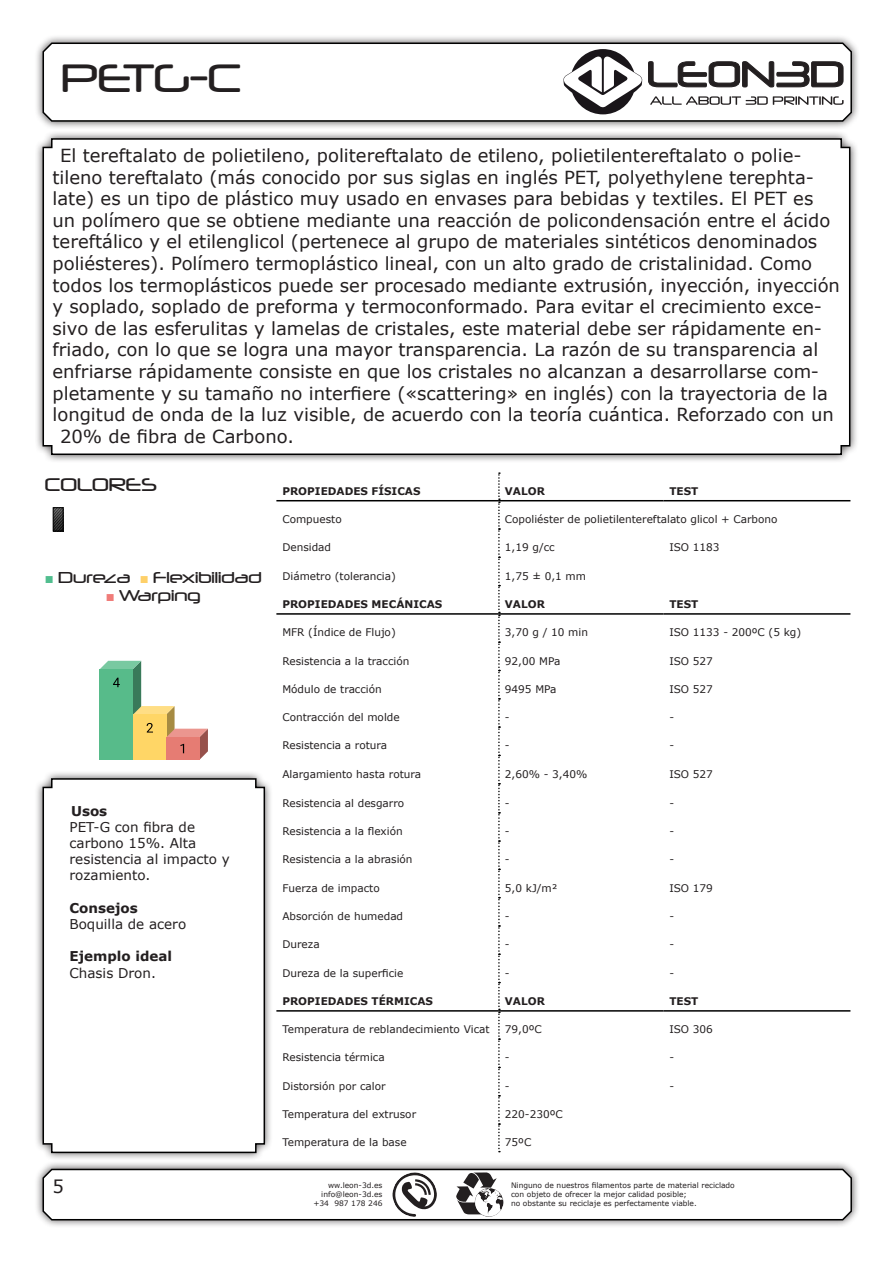
<style>
.page{position:relative;width:893px;height:1263px;background:#fff}
.page>*{position:absolute;margin:0;border:0;box-sizing:border-box;transform-origin:0 0}
.TÍTULO{font:37.5px "LEON3 D";color:#231f20}
.TEXTO_GRANDE{font:18px "Verdana";color:#231f20}
.t1{font:17.4px "LEON3 D";color:#231f20}
.t2{font:15px "LEON3 D";color:#231f20}
.TEXTO_NORMAL{font:13.5px/16.2px "Verdana";color:#231f20}
.TEXTO_NORMAL-2{font:700 13.5px "Verdana";color:#231f20}
.t3{font:10.5px "Verdana";color:#231f20}
.t4{font:700 10.5px "Verdana";color:#231f20}
.TEXTO_PEQUEÑO{font:7.5px/9px "Verdana";color:#231f20;text-align:right}
.s1{font-family:"Arial Narrow";color:#51be8f}
.s2{font-family:"Arial Narrow";color:#fed069}
.s3{font-family:"Arial Narrow";color:#f07c79}
</style>
<div class="page">
<div style="left:34px;top:34px;width:826px;height:96px;background:#231f20;opacity:.75"></div>
<svg style="left:42px;top:41px;width:811px;height:81px"></svg>
<img style="left:55px;top:509px;width:6px;height:20px">
<div style="left:53px;top:507px;width:10px;height:24px;border:1px solid #000"></div>
<div style="left:34px;top:130px;width:825px;height:333px;background:#231f20;opacity:.75"></div>
<svg style="left:42px;top:137px;width:809px;height:319px"></svg>
<svg style="left:100px;top:661px;width:108px;height:99px"></svg>
<div style="left:34px;top:770px;width:239px;height:391px;background:#231f20;opacity:.75"></div>
<svg style="left:42px;top:777px;width:224px;height:377px"></svg>
<div style="left:34px;top:1160px;width:826px;height:68px;background:#231f20;opacity:.75"></div>
<hr style="left:499px;top:500px;width:164px;height:1px;background:#000">
<hr style="left:663px;top:500px;width:187px;height:1px;background:#000">
<hr style="left:499px;top:613px;width:164px;height:2px;background:#000">
<hr style="left:663px;top:613px;width:187px;height:2px;background:#000">
<hr style="left:499px;top:1010px;width:164px;height:2px;background:#000">
<hr style="left:663px;top:1010px;width:187px;height:2px;background:#000">
<svg style="left:498px;top:472px;width:2px;height:680px"></svg>
<hr style="left:276px;top:500px;width:223px;height:1px;background:#000">
<hr style="left:276px;top:613px;width:223px;height:2px;background:#000">
<hr style="left:276px;top:1010px;width:223px;height:2px;background:#000">
<svg style="left:42px;top:1167px;width:811px;height:54px"></svg>
<svg style="left:563px;top:49px;width:79px;height:65px"></svg>
<svg style="left:648px;top:61px;width:195px;height:26px"></svg>
<svg style="left:650px;top:96px;width:194px;height:9px"></svg>
<p class="TÍTULO" style="left:61px;top:55px;width:182px">PETG-C</p>
<p class="TEXTO_GRANDE" style="left:60px;top:143px;width:743px">El tereftalato de polietileno, politereftalato de etileno, polietilentereftalato o polie-</p>
<p class="TEXTO_GRANDE" style="left:53px;top:165px;width:763px">tileno tereftalato (más conocido por sus siglas en inglés PET, polyethylene terephta-</p>
<p class="TEXTO_GRANDE" style="left:53px;top:186px;width:762px">late) es un tipo de plástico muy usado en envases para bebidas y textiles. El PET es</p>
<p class="TEXTO_GRANDE" style="left:53px;top:208px;width:779px">un polímero que se obtiene mediante una reacción de policondensación entre el ácido</p>
<p class="TEXTO_GRANDE" style="left:53px;top:229px;width:766px">tereftálico y el etilenglicol (pertenece al grupo de materiales sintéticos denominados</p>
<p class="TEXTO_GRANDE" style="left:53px;top:251px;width:761px">poliésteres). Polímero termoplástico lineal, con un alto grado de cristalinidad. Como</p>
<p class="TEXTO_GRANDE" style="left:53px;top:273px;width:789px">todos los termoplásticos puede ser procesado mediante extrusión, inyección, inyección</p>
<p class="TEXTO_GRANDE" style="left:53px;top:294px;width:771px">y soplado, soplado de preforma y termoconformado. Para evitar el crecimiento exce-</p>
<p class="TEXTO_GRANDE" style="left:53px;top:316px;width:771px">sivo de las esferulitas y lamelas de cristales, este material debe ser rápidamente en-</p>
<p class="TEXTO_GRANDE" style="left:53px;top:337px;width:767px">friado, con lo que se logra una mayor transparencia. La razón de su transparencia al</p>
<p class="TEXTO_GRANDE" style="left:53px;top:359px;width:768px">enfriarse rápidamente consiste en que los cristales no alcanzan a desarrollarse com-</p>
<p class="TEXTO_GRANDE" style="left:53px;top:381px;width:777px">pletamente y su tamaño no interfiere («scattering» en inglés) con la trayectoria de la</p>
<p class="TEXTO_GRANDE" style="left:53px;top:402px;width:783px">longitud de onda de la luz visible, de acuerdo con la teoría cuántica. Reforzado con un</p>
<p class="TEXTO_GRANDE" style="left:60px;top:424px;width:235px">20% de fibra de Carbono.</p>
<p class="t1" style="left:45px;top:474px;width:113px">COLORES</p>
<p class="t2" style="left:46px;top:568px;width:217px"><span class="s1">■</span> Dureza <span class="s2">■</span> Flexibilidad</p>
<p class="t2" style="left:107px;top:586px;width:95px"><span class="s3">■</span> Warping</p>
<p class="TEXTO_NORMAL-2" style="left:71px;top:801px;width:38px">Usos</p>
<p class="TEXTO_NORMAL" style="left:70px;top:818px;width:162px">PET-G con fibra de carbono 15%. Alta resistencia al impacto y rozamiento.</p>
<p class="TEXTO_NORMAL-2" style="left:70px;top:898px;width:70px">Consejos</p>
<p class="TEXTO_NORMAL" style="left:70px;top:916px;width:118px">Boquilla de acero</p>
<p class="TEXTO_NORMAL-2" style="left:70px;top:947px;width:104px">Ejemplo ideal</p>
<p class="TEXTO_NORMAL" style="left:70px;top:964px;width:88px">Chasis Dron.</p>
<p class="TEXTO_GRANDE" style="left:53px;top:1174px;width:13px">5</p>
<p class="t4" style="left:282px;top:483px;width:140px">PROPIEDADES FÍSICAS</p>
<p class="t4" style="left:505px;top:483px;width:41px">VALOR</p>
<p class="t4" style="left:669px;top:483px;width:30px">TEST</p>
<p class="t3" style="left:282px;top:512px;width:61px">Compuesto</p>
<p class="t3" style="left:505px;top:512px;width:274px">Copoliéster de polietilentereftalato glicol + Carbono</p>
<p class="t3" style="left:282px;top:540px;width:50px">Densidad</p>
<p class="t3" style="left:505px;top:540px;width:51px">1,19 g/cc</p>
<p class="t3" style="left:669px;top:540px;width:52px">ISO 1183</p>
<p class="t3" style="left:282px;top:569px;width:115px">Diámetro (tolerancia)</p>
<p class="t3" style="left:505px;top:569px;width:83px">1,75 ± 0,1 mm</p>
<p class="t4" style="left:282px;top:597px;width:161px">PROPIEDADES MECÁNICAS</p>
<p class="t4" style="left:505px;top:597px;width:41px">VALOR</p>
<p class="t4" style="left:669px;top:597px;width:30px">TEST</p>
<p class="t3" style="left:282px;top:625px;width:115px">MFR (Índice de Flujo)</p>
<p class="t3" style="left:505px;top:625px;width:85px">3,70 g / 10 min</p>
<p class="t3" style="left:669px;top:625px;width:133px">ISO 1133 - 200ºC (5 kg)</p>
<p class="t3" style="left:282px;top:653px;width:128px">Resistencia a la tracción</p>
<p class="t3" style="left:505px;top:653px;width:57px">92,00 MPa</p>
<p class="t3" style="left:669px;top:653px;width:45px">ISO 527</p>
<p class="t3" style="left:282px;top:682px;width:101px">Módulo de tracción</p>
<p class="t3" style="left:505px;top:682px;width:53px">9495 MPa</p>
<p class="t3" style="left:669px;top:682px;width:45px">ISO 527</p>
<p class="t3" style="left:282px;top:710px;width:119px">Contracción del molde</p>
<p class="t3" style="left:505px;top:710px;width:6px">-</p>
<p class="t3" style="left:669px;top:710px;width:6px">-</p>
<p class="t3" style="left:282px;top:738px;width:106px">Resistencia a rotura</p>
<p class="t3" style="left:505px;top:738px;width:6px">-</p>
<p class="t3" style="left:669px;top:738px;width:6px">-</p>
<p class="t3" style="left:282px;top:767px;width:140px">Alargamiento hasta rotura</p>
<p class="t3" style="left:505px;top:767px;width:84px">2,60% - 3,40%</p>
<p class="t3" style="left:669px;top:767px;width:45px">ISO 527</p>
<p class="t3" style="left:282px;top:796px;width:123px">Resistencia al desgarro</p>
<p class="t3" style="left:505px;top:796px;width:6px">-</p>
<p class="t3" style="left:669px;top:796px;width:6px">-</p>
<p class="t3" style="left:282px;top:824px;width:122px">Resistencia a la flexión</p>
<p class="t3" style="left:505px;top:824px;width:6px">-</p>
<p class="t3" style="left:669px;top:824px;width:6px">-</p>
<p class="t3" style="left:282px;top:852px;width:132px">Resistencia a la abrasión</p>
<p class="t3" style="left:505px;top:852px;width:6px">-</p>
<p class="t3" style="left:669px;top:852px;width:6px">-</p>
<p class="t3" style="left:282px;top:881px;width:99px">Fuerza de impacto</p>
<p class="t3" style="left:505px;top:881px;width:54px">5,0 kJ/m²</p>
<p class="t3" style="left:669px;top:881px;width:45px">ISO 179</p>
<p class="t3" style="left:282px;top:909px;width:122px">Absorción de humedad</p>
<p class="t3" style="left:505px;top:909px;width:6px">-</p>
<p class="t3" style="left:669px;top:909px;width:6px">-</p>
<p class="t3" style="left:282px;top:937px;width:39px">Dureza</p>
<p class="t3" style="left:505px;top:937px;width:6px">-</p>
<p class="t3" style="left:669px;top:937px;width:6px">-</p>
<p class="t3" style="left:282px;top:965px;width:122px">Dureza de la superficie</p>
<p class="t3" style="left:505px;top:965px;width:6px">-</p>
<p class="t3" style="left:669px;top:965px;width:6px">-</p>
<p class="t4" style="left:282px;top:994px;width:152px">PROPIEDADES TÉRMICAS</p>
<p class="t4" style="left:505px;top:994px;width:41px">VALOR</p>
<p class="t4" style="left:669px;top:994px;width:30px">TEST</p>
<p class="t3" style="left:282px;top:1022px;width:209px">Temperatura de reblandecimiento Vicat</p>
<p class="t3" style="left:505px;top:1022px;width:38px">79,0ºC</p>
<p class="t3" style="left:669px;top:1022px;width:45px">ISO 306</p>
<p class="t3" style="left:282px;top:1050px;width:104px">Resistencia térmica</p>
<p class="t3" style="left:505px;top:1050px;width:6px">-</p>
<p class="t3" style="left:669px;top:1050px;width:6px">-</p>
<p class="t3" style="left:282px;top:1079px;width:105px">Distorsión por calor</p>
<p class="t3" style="left:505px;top:1079px;width:6px">-</p>
<p class="t3" style="left:669px;top:1079px;width:6px">-</p>
<p class="t3" style="left:282px;top:1107px;width:135px">Temperatura del extrusor</p>
<p class="t3" style="left:505px;top:1107px;width:59px">220-230ºC</p>
<p class="t3" style="left:282px;top:1135px;width:126px">Temperatura de la base</p>
<p class="t3" style="left:505px;top:1135px;width:28px">75ºC</p>
<p class="TEXTO_PEQUEÑO" style="left:328px;top:1181px;width:56px">ww.leon-3d.es</p>
<p class="TEXTO_PEQUEÑO" style="left:313px;top:1190px;width:71px">info@leon-3d.es +34 987 178 246</p>
<p class="TEXTO_PEQUEÑO" style="left:511px;top:1181px;width:225px">Ninguno de nuestros filamentos parte de material reciclado</p>
<p class="TEXTO_PEQUEÑO" style="left:511px;top:1190px;width:177px">con objeto de ofrecer la mejor calidad posible;</p>
<p class="TEXTO_PEQUEÑO" style="left:511px;top:1199px;width:187px">no obstante su reciclaje es perfectamente viable.</p>
</div>
